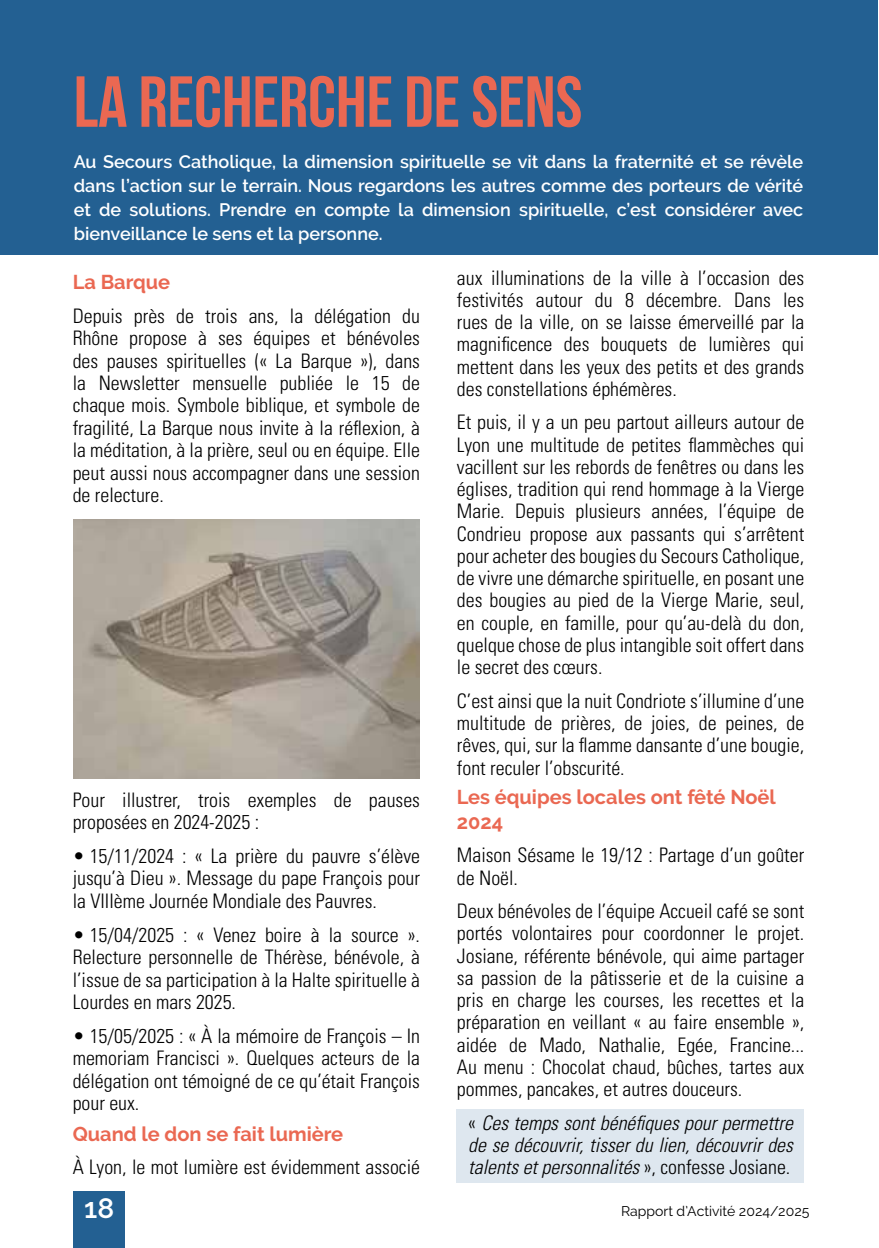
<style>
.page{position:relative;width:879px;height:1248px;background:#fff}
.page>*{position:absolute;margin:0;border:0;box-sizing:border-box;transform-origin:0 0}
.t1{font:700 72px "Bebas Neue";color:#ea6852}
.t2{font:600 28px "Raleway";color:#fff}
.t3{font:300 condensed 20px/22.2px "Univers LT Std";color:#000;text-align:justify}
.t4{font:italic 300 condensed 20px/22.2px "Univers LT Std";color:#000;text-align:justify}
.t5{font:700 20px/24.2px "Raleway";color:#ea6852}
.t6{font:600 18px/24px "Raleway";color:#fff;text-align:justify}
.t7{font:14px "Raleway";color:#000}
.s1{font-style:normal}
</style>
<div class="page">
<hr style="left:878px;top:768px;width:1px;height:479px;background:#dadada">
<div style="left:456px;top:1108px;width:347px;height:74px;background:#dee7ef"></div>
<div style="left:74px;top:1191px;width:51px;height:56px;background:#236092"></div>
<div style="left:0;top:0;width:878px;height:254px;background:#236092"></div>
<img style="left:73px;top:519px;width:347px;height:259px">
<h1 class="t1" style="left:74px;top:62px;width:510px">LA RECHERCHE DE SENS</h1>
<p class="t6" style="left:74px;top:149px;width:731px">Au Secours Catholique, la dimension spirituelle se vit dans la fraternité et se révèle dans l’action sur le terrain. Nous regardons les autres comme des porteurs de vérité et de solutions. Prendre en compte la dimension spirituelle, c’est considérer avec bienveillance le sens et la personne.</p>
<p class="t5" style="left:73px;top:270px;width:99px">La Barque</p>
<p class="t3" style="left:73px;top:304px;width:349px">Depuis près de trois ans, la délégation du Rhône propose à ses équipes et bénévoles des pauses spirituelles (« La Barque »), dans la Newsletter mensuelle publiée le 15 de chaque mois. Symbole biblique, et symbole de fragilité, La Barque nous invite à la réflexion, à la méditation, à la prière, seul ou en équipe. Elle peut aussi nous accompagner dans une session de relecture.</p>
<p class="t3" style="left:73px;top:788px;width:349px">Pour illustrer, trois exemples de pauses proposées en 2024-2025 :</p>
<p class="t3" style="left:73px;top:844px;width:349px">• 15/11/2024 : « La prière du pauvre s’élève jusqu’à Dieu ». Message du pape François pour la VIIIème Journée Mondiale des Pauvres.</p>
<p class="t3" style="left:73px;top:923px;width:349px">• 15/04/2025 : « Venez boire à la source ».<br>Relecture personnelle de Thérèse, bénévole, à l’issue de sa participation à la Halte spirituelle à Lourdes en mars 2025.</p>
<p class="t3" style="left:73px;top:1024px;width:349px">• 15/05/2025 : « À la mémoire de François – In memoriam Francisci ». Quelques acteurs de la délégation ont témoigné de ce qu’était François pour eux.</p>
<p class="t5" style="left:73px;top:1121px;width:272px">Quand le don se fait lumière</p>
<p class="t3" style="left:73px;top:1156px;width:349px">À Lyon, le mot lumière est évidemment associé</p>
<p class="t3" style="left:457px;top:266px;width:349px">aux illuminations de la ville à l’occasion des festivités autour du 8 décembre. Dans les rues de la ville, on se laisse émerveillé par la magnificence des bouquets de lumières qui mettent dans les yeux des petits et des grands des constellations éphémères.</p>
<p class="t3" style="left:457px;top:411px;width:349px">Et puis, il y a un peu partout ailleurs autour de Lyon une multitude de petites flammèches qui vacillent sur les rebords de fenêtres ou dans les églises, tradition qui rend hommage à la Vierge Marie. Depuis plusieurs années, l’équipe de Condrieu propose aux passants qui s’arrêtent pour acheter des bougies du Secours Catholique, de vivre une démarche spirituelle, en posant une des bougies au pied de la Vierge Marie, seul, en couple, en famille, pour qu’au-delà du don, quelque chose de plus intangible soit offert dans le secret des cœurs.</p>
<p class="t3" style="left:457px;top:689px;width:349px">C’est ainsi que la nuit Condriote s’illumine d’une multitude de prières, de joies, de peines, de rêves, qui, sur la flamme dansante d’une bougie, font reculer l’obscurité.</p>
<p class="t5" style="left:457px;top:785px;width:320px">Les équipes locales ont fêté Noël<br>2024</p>
<p class="t3" style="left:457px;top:844px;width:349px">Maison Sésame le 19/12 : Partage d’un goûter de Noël.</p>
<p class="t3" style="left:457px;top:899px;width:349px">Deux bénévoles de l’équipe Accueil café se sont portés volontaires pour coordonner le projet.<br>Josiane, référente bénévole, qui aime partager sa passion de la pâtisserie et de la cuisine a pris en charge les courses, les recettes et la préparation en veillant « au faire ensemble », aidée de Mado, Nathalie, Egée, Francine...<br>Au menu : Chocolat chaud, bûches, tartes aux pommes, pancakes, et autres douceurs.</p>
<p class="t4" style="left:468px;top:1111px;width:326px"><span class="s1">«</span> Ces temps sont bénéfiques pour permettre de se découvrir, tisser du lien, découvrir des talents et personnalités <span class="s1">», confesse Josiane.</span></p>
<h2 class="t2" style="left:84px;top:1191px;width:32px">18</h2>
<p class="t7" style="left:621px;top:1202px;width:190px">Rapport d’Activité 2024/2025</p>
</div>
